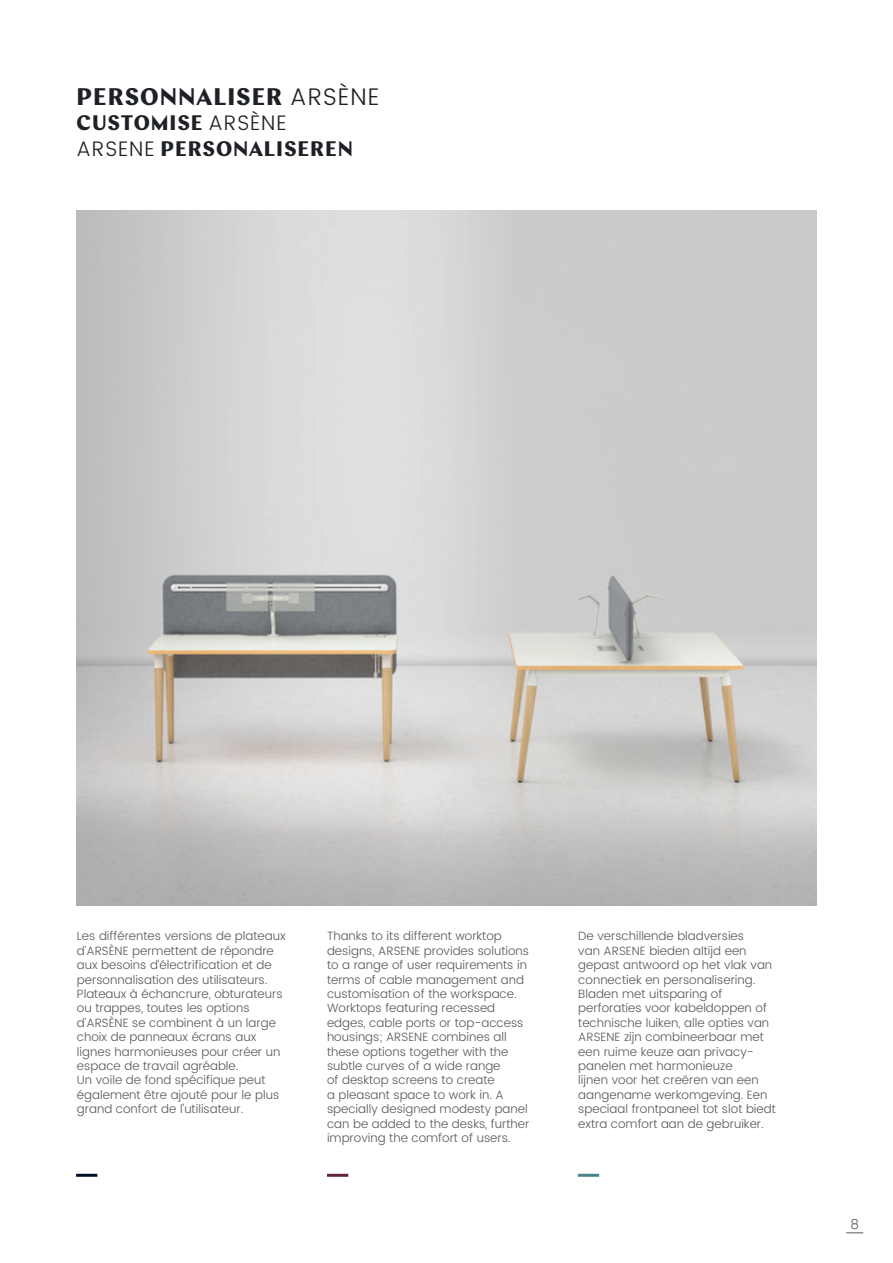
<style>
.page{position:relative;width:893px;height:1263px;background:#fff}
.page>*{position:absolute;margin:0;border:0;box-sizing:border-box;transform-origin:0 0}
.t1{font:700 24px "Chap";letter-spacing:.04em;color:#1d2025}
.t2{font:700 21px "Chap";letter-spacing:.04em;color:#1d2025}
.t3{font:300 13.5px "Poppins";color:#57585a}
.t4{font:300 12px/14.4px "Poppins";color:#57585a}
.s1{font-family:"Poppins";font-weight:300}
</style>
<div class="page">
<svg style="left:846px;top:1232px;width:17px;height:1px"></svg>
<img style="left:77px;top:210px;width:739px;height:696px">
<hr style="left:76px;top:1174px;width:21px;height:3px;background:#001228">
<hr style="left:327px;top:1174px;width:21px;height:3px;background:#63253c">
<hr style="left:578px;top:1174px;width:21px;height:3px;background:#4a8289">
<p class="t1" style="left:77px;top:81px;width:304px">PERSONNALISER <span class="s1">ARSÈNE</span></p>
<p class="t2" style="left:77px;top:109px;width:211px">CUSTOMISE <span class="s1">ARSÈNE</span></p>
<p class="t2" style="left:77px;top:135px;width:278px"><span class="s1">ARSENE</span> PERSONALISEREN</p>
<p class="t4" style="left:77px;top:929px;width:210px">Les différentes versions de plateaux d’ARSÈNE permettent de répondre aux besoins d’électrification et de personnalisation des utilisateurs.<br>Plateaux à échancrure, obturateurs ou trappes, toutes les options d’ARSÈNE se combinent à un large choix de panneaux écrans aux lignes harmonieuses pour créer un espace de travail agréable.</p>
<p class="t4" style="left:77px;top:1073px;width:204px">Un voile de fond spécifique peut également être ajouté pour le plus grand confort de l’utilisateur.</p>
<p class="t4" style="left:327px;top:929px;width:204px">Thanks to its different worktop designs, ARSENE provides solutions to a range of user requirements in terms of cable management and customisation of the workspace.<br>Worktops featuring recessed edges, cable ports or top-access housings; ARSENE combines all these options together with the subtle curves of a wide range<br>of desktop screens to create<br>a pleasant space to work in. A specially designed modesty panel can be added to the desks, further improving the comfort of users.</p>
<p class="t4" style="left:578px;top:929px;width:199px">De verschillende bladversies<br>van ARSENE bieden altijd een gepast antwoord op het vlak van connectiek en personalisering.<br>Bladen met uitsparing of perforaties voor kabeldoppen of technische luiken, alle opties van<br>ARSENE zijn combineerbaar met een ruime keuze aan privacy&shy;panelen met harmonieuze<br>lijnen voor het creëren van een aangename werkomgeving. Een speciaal frontpaneel tot slot biedt extra comfort aan de gebruiker.</p>
<p class="t3" style="left:850px;top:1214px;width:10px">8</p>
</div>
